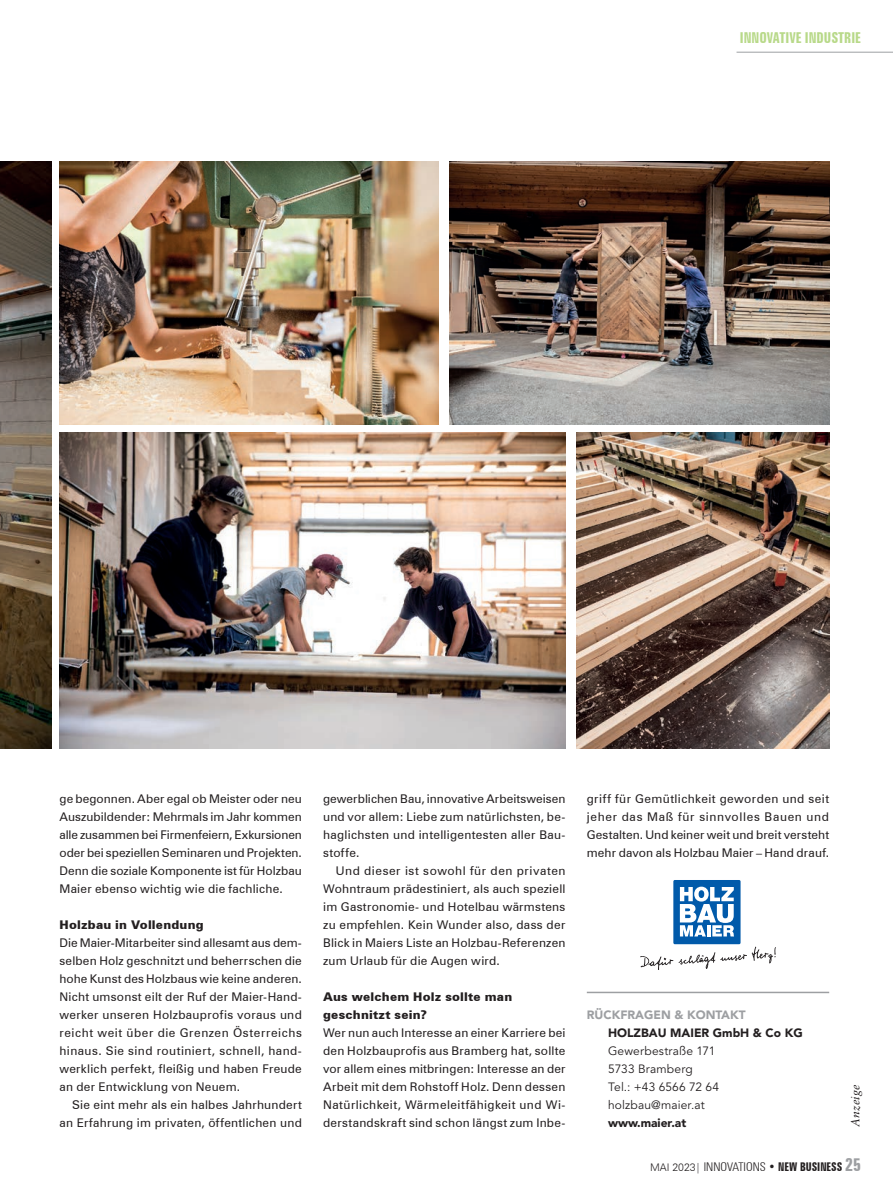
<style>
.page{position:relative;width:893px;height:1191px;background:#fff}
.page>*{position:absolute;margin:0;border:0;box-sizing:border-box;transform-origin:0 0}
.t1{font:700 extra-condensed 15px "Zurich BT";color:#b8d989}
.t2{font:12px/18px "Zurich BT";letter-spacing:.02em;color:#231f20;text-align:justify}
.t3{font:12px/18px "Avenir LT Std";letter-spacing:.015em;color:#231f20}
.t4{font:900 12px/18px "Zurich BT";letter-spacing:.02em;color:#231f20}
.t5{font:700 extra-condensed 12px "Zurich BT";color:#231f20}
.t6{font:900 12px "Avenir LT Std";color:#231f20}
.t7{font:900 12px "Avenir LT Std";color:#9d9fa2}
.t8{font:italic 12px "Sabon LT Std";letter-spacing:.02em;color:#231f20}
.s1{font-weight:300;font-stretch:normal;font-size:10.5px}
.s2{font-weight:300;font-stretch:condensed}
.s3{font-size:18px;color:#9d9fa2}
</style>
<div class="page">
<hr style="left:736px;top:52px;width:157px;height:1px;background:#9d9fa2">
<img style="left:60px;top:162px;width:379px;height:262px">
<img style="left:60px;top:433px;width:506px;height:315px">
<img style="left:576px;top:433px;width:253px;height:315px">
<img style="left:0;top:162px;width:51px;height:586px">
<img style="left:450px;top:162px;width:379px;height:262px">
<hr style="left:587px;top:991px;width:242px;height:2px;background:#9d9fa2">
<div style="left:673px;top:880px;width:67px;height:64px;background:#015aaa"></div>
<svg style="left:680px;top:886px;width:54px;height:50px"></svg>
<svg style="left:640px;top:946px;width:136px;height:24px"></svg>
<p class="t1" style="left:740px;top:29px;width:123px">INNOVATIVE INDUSTRIE</p>
<p class="t2" style="left:60px;top:789px;width:244px">ge begonnen. Aber egal ob Meister oder neu Auszubildender: Mehrmals im Jahr kommen alle zusammen bei Firmenfeiern, Exkursionen oder bei speziellen Seminaren und Projekten.<br>Denn die soziale Komponente ist für Holzbau Maier ebenso wichtig wie die fachliche.</p>
<p class="t4" style="left:60px;top:915px;width:146px">Holzbau in Vollendung</p>
<p class="t2" style="left:60px;top:933px;width:244px">Die Maier-Mitarbeiter sind allesamt aus dem&shy;selben Holz geschnitzt und beherrschen die hohe Kunst des Holzbaus wie keine anderen.<br>Nicht umsonst eilt der Ruf der Maier-Hand&shy;werker unseren Holzbauprofis voraus und reicht weit über die Grenzen Österreichs hinaus. Sie sind routiniert, schnell, hand&shy;werklich perfekt, fleißig und haben Freude an der Entwicklung von Neuem.</p>
<p class="t2" style="left:60px;top:1095px;width:244px;text-align:right">Sie eint mehr als ein halbes Jahrhundert an Erfahrung im privaten, öffentlichen und</p>
<p class="t2" style="left:323px;top:789px;width:244px">gewerblichen Bau, innovative Arbeitsweisen und vor allem: Liebe zum natürlichsten, be&shy;haglichsten und intelligentesten aller Bau&shy;stoffe.</p>
<p class="t2" style="left:323px;top:861px;width:244px;text-indent:13px">Und dieser ist sowohl für den privaten Wohntraum prädestiniert, als auch speziell im Gastronomie- und Hotelbau wärmstens zu empfehlen. Kein Wunder also, dass der Blick in Maiers Liste an Holzbau-Referenzen zum Urlaub für die Augen wird.</p>
<p class="t4" style="left:323px;top:987px;width:191px">Aus welchem Holz sollte man geschnitzt sein?</p>
<p class="t2" style="left:323px;top:1023px;width:244px">Wer nun auch Interesse an einer Karriere bei den Holzbauprofis aus Bramberg hat, sollte vor allem eines mitbringen: Interesse an der Arbeit mit dem Rohstoff Holz. Denn dessen Natürlichkeit, Wärmeleitfähigkeit und Wi&shy;derstandskraft sind schon längst zum Inbe-</p>
<p class="t2" style="left:587px;top:789px;width:244px">griff für Gemütlichkeit geworden und seit jeher das Maß für sinnvolles Bauen und Gestalten. Und keiner weit und breit versteht mehr davon als Holzbau Maier – Hand drauf.</p>
<p class="t7" style="left:587px;top:1007px;width:160px">RÜCKFRAGEN &amp; KONTAKT</p>
<p class="t6" style="left:608px;top:1025px;width:196px">HOLZBAU MAIER GmbH &amp; Co KG</p>
<p class="t3" style="left:608px;top:1042px;width:113px">Gewerbestraße 171<br>5733 Bramberg<br>Tel.: +43 6566 72 64 holzbau@maier.at</p>
<p class="t6" style="left:608px;top:1115px;width:80px">www.maier.at</p>
<p class="t8" style="left:848px;top:1126px;width:44px;rotate:-90deg">Anzeige</p>
<p class="t5" style="left:650px;top:1159px;width:213px"><span class="s1">MAI 2023|</span> <span class="s2">INNOVATIONS</span> • NEW BUSINESS <span class="s3">25</span></p>
</div>
